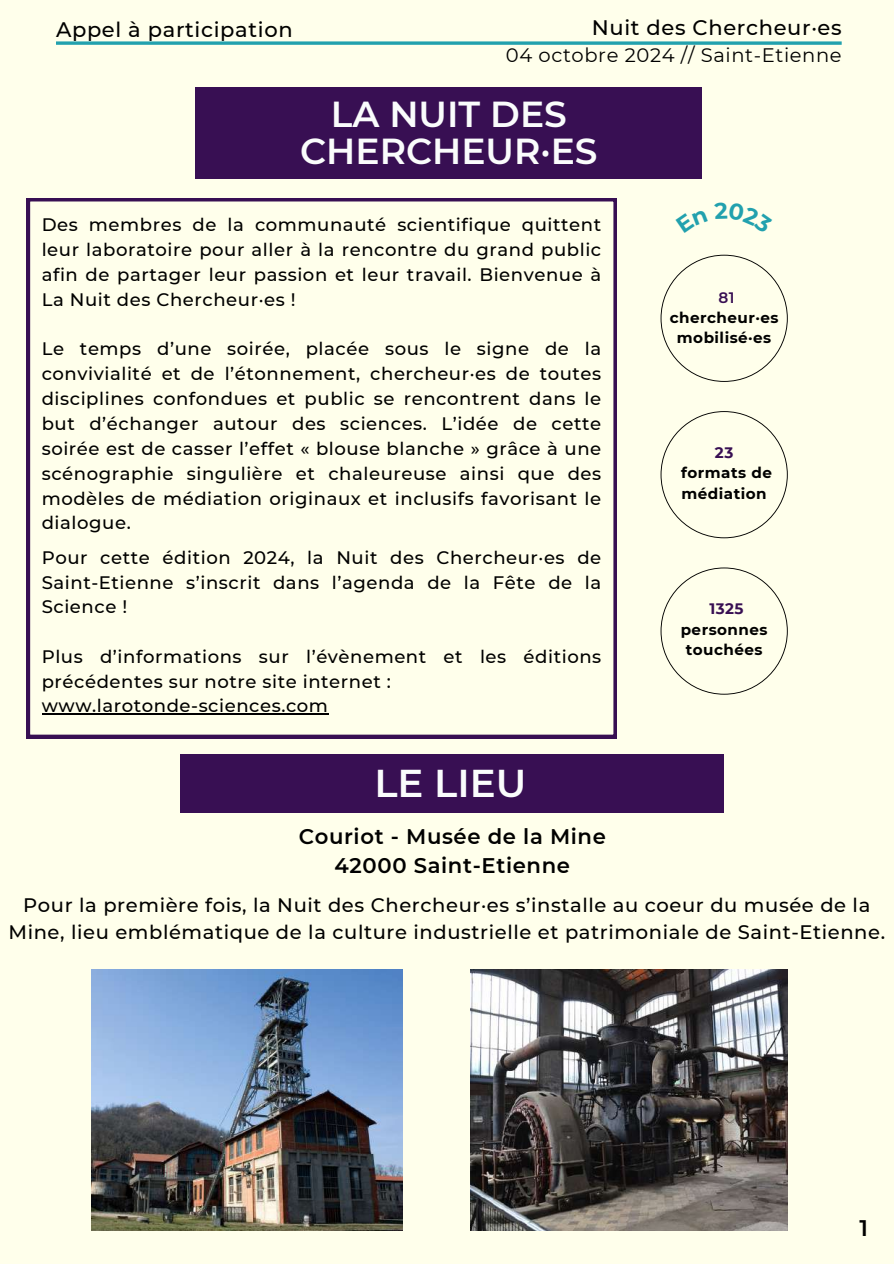
<style>
.page{position:relative;width:894px;height:1264px;background:#fff}
.page>*{position:absolute;margin:0;border:0;box-sizing:border-box;transform-origin:0 0}
.t1{font:600 38.7px "Montserrat";color:#fafcfc}
.t2{font:600 36px/36.8px "Montserrat";color:#fafcfc;text-align:center}
.t3{font:600 22.5px "Montserrat";color:#000}
.t4{font:600 21.15px/29.1px "Montserrat";letter-spacing:.03em;color:#000;text-align:center}
.t5{font:500 21px "Montserrat";letter-spacing:.03em;color:#000}
.t6{font:500 19.5px/27px "Montserrat";letter-spacing:.03em;color:#000;text-align:center}
.t7{font:19.5px "Montserrat";letter-spacing:.03em;color:#000}
.t8{font:500 18px/24.9px "Montserrat";letter-spacing:.03em;color:#000;text-align:justify}
.t9{font:700 15.15px/20.2px "Montserrat";letter-spacing:.03em;color:#000;text-align:center}
.t10{font:700 15.15px "Montserrat";letter-spacing:.03em;color:#380f53}
.t11{font:600 15.15px "Montserrat";color:#380f53}
</style>
<div class="page">
<div style="left:0;top:0;width:893px;height:1263px;background:#ffffeb"></div>
<div style="left:195px;top:87px;width:506px;height:92px;background:#380f53"></div>
<svg style="left:56px;top:41px;width:785px;height:4px;background:#44afb7"></svg>
<svg style="left:27px;top:198px;width:589px;height:540px"></svg>
<div style="left:180px;top:754px;width:544px;height:59px;background:#380f53"></div>
<img style="left:91px;top:969px;width:311px;height:261px">
<img style="left:470px;top:969px;width:317px;height:261px">
<svg style="left:660px;top:411px;width:127px;height:127px"></svg>
<svg style="left:660px;top:567px;width:127px;height:127px"></svg>
<svg style="left:660px;top:255px;width:127px;height:127px"></svg>
<p class="t5" style="left:56px;top:17px;width:238px">Appel à participation</p>
<p class="t5" style="left:591px;top:15px;width:251px">Nuit des Chercheur·es</p>
<p class="t7" style="left:505px;top:43px;width:337px">04 octobre 2024 // Saint-Etienne</p>
<h2 class="t2" style="left:300px;top:96px;width:299px">LA NUIT DES<br>CHERCHEUR·ES</h2>
<p class="t8" style="left:42px;top:212px;width:561px">Des membres de la communauté scientifique quittent leur laboratoire pour aller à la rencontre du grand public afin de partager leur passion et leur travail. Bienvenue à La Nuit des Chercheur·es !</p>
<p class="t8" style="left:42px;top:336px;width:561px">Le temps d’une soirée, placée sous le signe de la convivialité et de l’étonnement, chercheur·es de toutes disciplines confondues et public se rencontrent dans le but d’échanger autour des sciences. L’idée de cette soirée est de casser l’effet « blouse blanche » grâce à une scénographie singulière et chaleureuse ainsi que des modèles de médiation originaux et inclusifs favorisant le dialogue.</p>
<p class="t8" style="left:42px;top:545px;width:561px">Pour cette édition 2024, la Nuit des Chercheur·es de Saint-Etienne s’inscrit dans l’agenda de la Fête de la Science !</p>
<p class="t8" style="left:42px;top:644px;width:561px;text-align:left">Plus d’informations sur l’évènement et les éditions précédentes sur notre site internet : www.larotonde-sciences.com</p>
<h1 class="t1" style="left:374px;top:759px;width:153px">LE LIEU</h1>
<p class="t4" style="left:298px;top:821px;width:309px">Couriot - Musée de la Mine<br>42000 Saint-Etienne</p>
<p class="t11" style="left:718px;top:288px;width:18px">81</p>
<p class="t9" style="left:669px;top:307px;width:110px">chercheur·es mobilisé·es</p>
<p class="t10" style="left:714px;top:443px;width:20px">23</p>
<p class="t9" style="left:681px;top:463px;width:92px;text-align:left">formats de médiation</p>
<p class="t10" style="left:709px;top:599px;width:36px">1325</p>
<p class="t9" style="left:680px;top:619px;width:88px">personnes touchées</p>
<p class="t6" style="left:8px;top:891px;width:878px">Pour la première fois, la Nuit des Chercheur·es s’installe au coeur du musée de la<br>Mine, lieu emblématique de la culture industrielle et patrimoniale de Saint-Etienne.</p>
<p class="t3" style="left:859px;top:1214px;width:10px">1</p>
</div>
